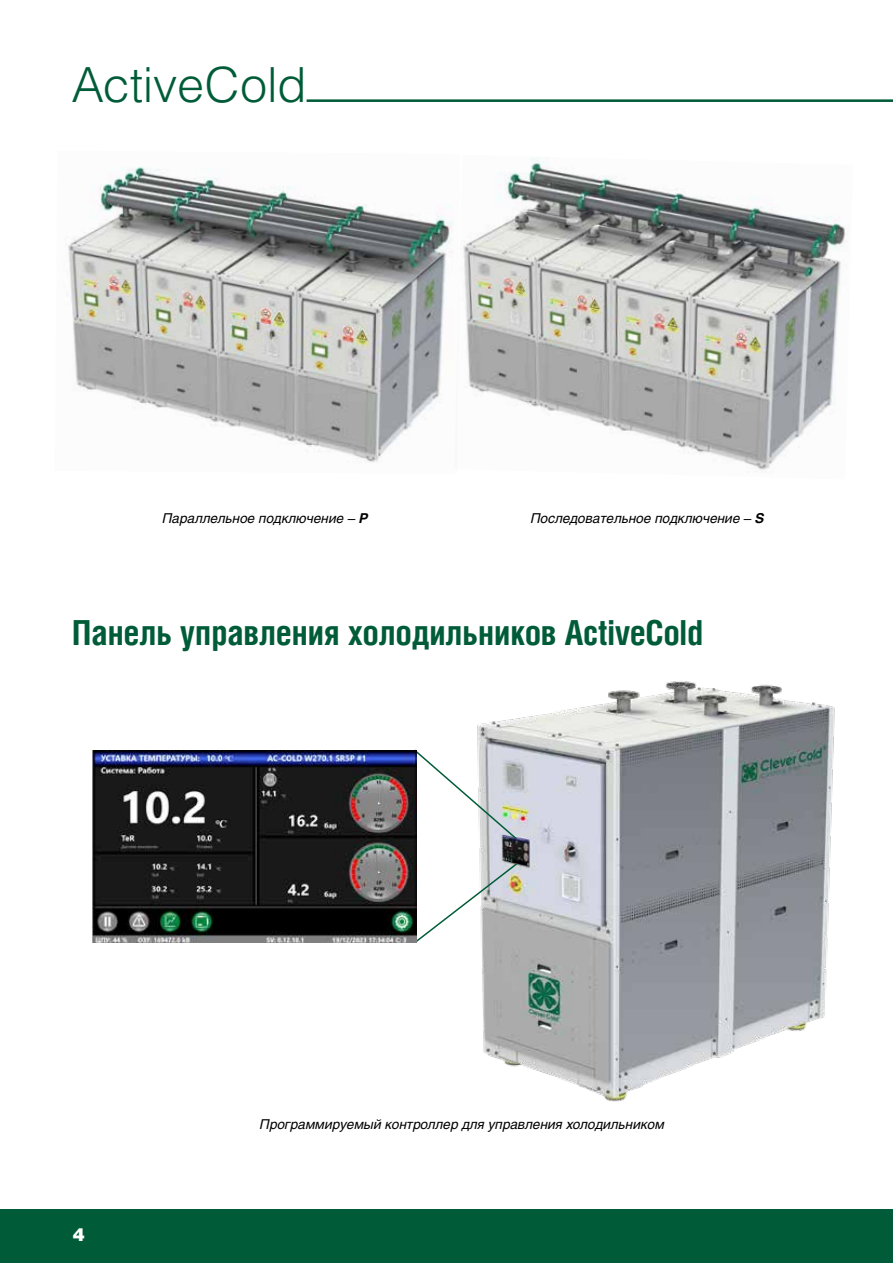
<style>
.page{position:relative;width:893px;height:1263px;background:#fff}
.page>*{position:absolute;margin:0;border:0;box-sizing:border-box;transform-origin:0 0}
.t1{font:300 48.45px "Helios";color:#005c38}
.t2{font:700 34.5px "Helios Cond";color:#005c38}
.t3{font:900 18px "Helios";color:#fff}
.t4{font:italic 13.5px "Helios";color:#000}
.s1{font-weight:700}
</style>
<div class="page">
<div style="left:0;top:1209px;width:893px;height:54px;background:#005c38"></div>
<hr style="left:307px;top:99px;width:586px;height:3px;background:#005c38">
<img style="left:68px;top:167px;width:385px;height:295px">
<img style="left:463px;top:157px;width:382px;height:315px">
<img style="left:477px;top:681px;width:358px;height:421px">
<svg style="left:415px;top:748px;width:103px;height:92px"></svg>
<svg style="left:414px;top:862px;width:105px;height:81px"></svg>
<img style="left:93px;top:750px;width:323px;height:192px">
<h1 class="t1" style="left:72px;top:56px;width:235px">ActiveCold</h1>
<p class="t4" style="left:163px;top:510px;width:207px">Параллельное подключение – <span class="s1">P</span></p>
<p class="t4" style="left:531px;top:510px;width:235px">Последовательное подключение – <span class="s1">S</span></p>
<h2 class="t2" style="left:72px;top:613px;width:632px">Панель управления холодильников ActiveCold</h2>
<h3 class="t3" style="left:73px;top:1223px;width:14px">4</h3>
<p class="t4" style="left:260px;top:1116px;width:406px">Программируемый контроллер для управления холодильником</p>
</div>
